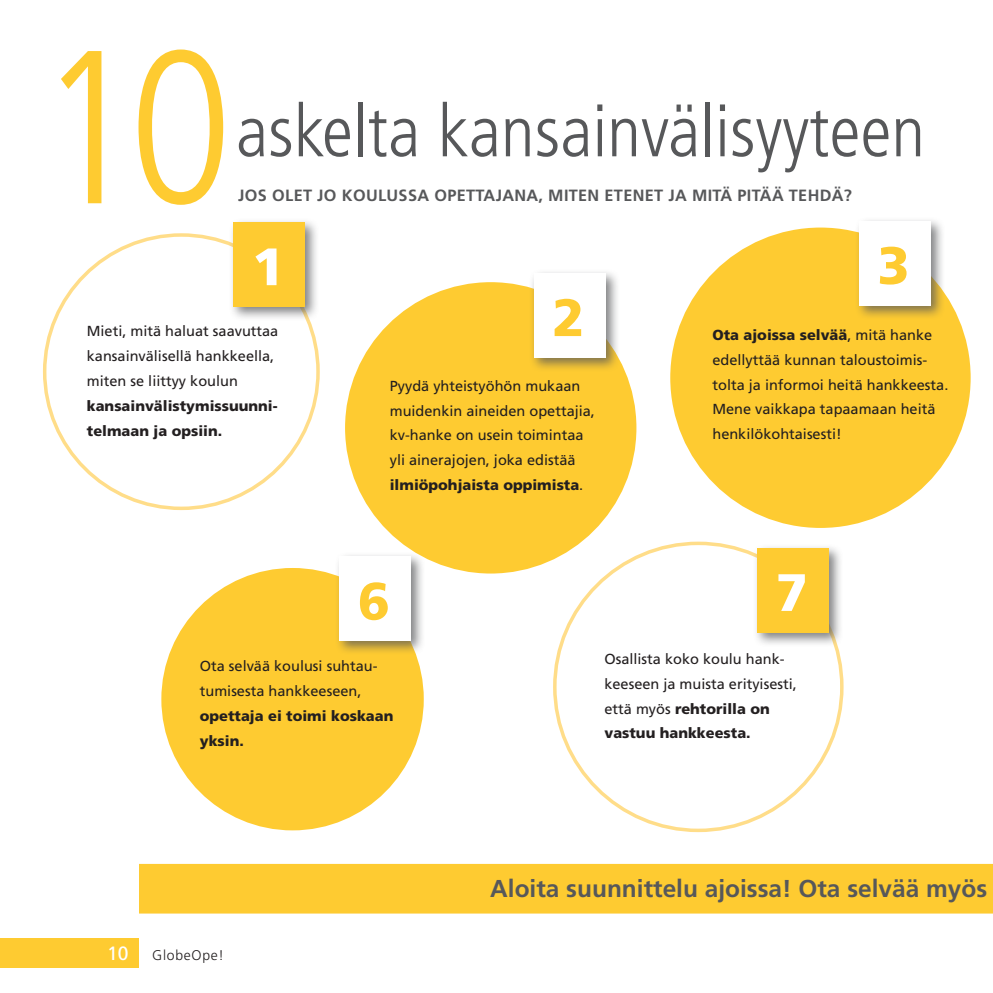
<style>
.page{position:relative;width:993px;height:993px;background:#fff}
.page>*{position:absolute;margin:0;border:0;box-sizing:border-box;transform-origin:0 0}
.satu_ots{font:300 condensed 217.88px "Frutiger LT Std";color:#fecb31}
.satu_ots-2{font:300 condensed 72.62px "Frutiger LT Std";color:#57585a}
.satu_ots-3{font:900 52.5px "Frutiger LT Std";color:#fecb31}
.satu_ots-4{font:900 52.5px "Frutiger LT Std";color:#fff}
.satu_vot{font:700 24.32px "Frutiger LT Std";color:#57585a}
.satu_vot-2{font:700 16.28px "Frutiger LT Std";letter-spacing:.02em;color:#57585a}
.satu_leipis_pla{font:14.53px/24.8px "Frutiger LT Std";color:#231f20}
.satu_leipis_pla-2{font:900 14.53px/24.8px "Frutiger LT Std";color:#231f20}
.satu_leipis_pla-3{font:300 14px "Frutiger LT Std";letter-spacing:.05em;color:#231f20}
.s1{font-weight:400}
.s2{font-weight:900}
.s3{font-weight:400;font-size:19.25px;color:#fff}
</style>
<div class="page">
<div style="left:0;top:938px;width:139px;height:29px;background:#fecb31"></div>
<div style="left:139px;top:863px;width:853px;height:50px;background:#fecb31"></div>
<div style="left:228px;top:217px;width:92px;height:104px;background:#57585a;opacity:.75"></div>
<div style="left:233px;top:222px;width:72px;height:84px;background:#fecb31"></div>
<div style="left:345px;top:282px;width:291px;height:291px;background:#fecb31;border-radius:50%"></div>
<div style="left:529px;top:268px;width:91px;height:103px;background:#57585a;opacity:.75"></div>
<div style="left:533px;top:273px;width:72px;height:84px;background:#fff"></div>
<div style="left:670px;top:227px;width:300px;height:300px;background:#fecb31;border-radius:50%"></div>
<div style="left:854px;top:216px;width:91px;height:103px;background:#57585a;opacity:.75"></div>
<div style="left:858px;top:221px;width:72px;height:84px;background:#fff"></div>
<div style="left:161px;top:567px;width:262px;height:263px;background:#fecb31;border-radius:50%"></div>
<div style="left:334px;top:551px;width:91px;height:104px;background:#57585a;opacity:.75"></div>
<div style="left:339px;top:556px;width:72px;height:84px;background:#fff"></div>
<div style="left:752px;top:543px;width:91px;height:103px;background:#57585a;opacity:.75"></div>
<div style="left:756px;top:547px;width:72px;height:85px;background:#fecb31"></div>
<p class="satu_ots" style="left:35px;top:4px;width:200px">10</p>
<p class="satu_ots-2" style="left:236px;top:90px;width:690px">askelta kansainvälisyyteen</p>
<p class="satu_vot-2" style="left:238px;top:185px;width:615px">JOS OLET JO KOULUSSA OPETTAJANA, MITEN ETENET JA MITÄ PITÄÄ TEHDÄ?</p>
<p class="satu_ots-4" style="left:252px;top:235px;width:34px">1</p>
<p class="satu_leipis_pla" style="left:87px;top:318px;width:193px">Mieti, mitä haluat saavuttaa kansainvälisellä hankkeella, miten se liittyy koulun</p>
<p class="satu_leipis_pla-2" style="left:87px;top:393px;width:192px">kansainvälistymissuunni&shy;telmaan ja opsiin.</p>
<p class="satu_ots-3" style="left:552px;top:286px;width:34px">2</p>
<p class="satu_leipis_pla" style="left:389px;top:373px;width:192px">Pyydä yhteistyöhön mukaan</p>
<p class="satu_leipis_pla" style="left:389px;top:398px;width:207px">muidenkin aineiden opettajia,</p>
<p class="satu_leipis_pla" style="left:389px;top:423px;width:195px">kv-hanke on usein toimintaa</p>
<p class="satu_leipis_pla" style="left:389px;top:448px;width:187px">yli ainerajojen, joka edistää</p>
<p class="satu_leipis_pla-2" style="left:389px;top:472px;width:195px">ilmiöpohjaista oppimista<span class="s1">.</span></p>
<p class="satu_ots-3" style="left:877px;top:234px;width:34px">3</p>
<p class="satu_leipis_pla" style="left:712px;top:322px;width:237px"><span class="s2">Ota ajoissa selvää</span>, mitä hanke edellyttää kunnan taloustoimis&shy;tolta ja informoi heitä hankkeesta.<br>Mene vaikkapa tapaamaan heitä henkilökohtaisesti!</p>
<p class="satu_ots-3" style="left:357px;top:569px;width:34px">6</p>
<p class="satu_leipis_pla" style="left:200px;top:653px;width:179px">Ota selvää koulusi suhtau-</p>
<p class="satu_leipis_pla-2" style="left:200px;top:678px;width:195px"><span class="s1">tumisesta hankkeeseen, </span>opettaja ei toimi koskaan yksin.</p>
<p class="satu_ots-4" style="left:775px;top:560px;width:34px">7</p>
<p class="satu_leipis_pla" style="left:604px;top:646px;width:194px">Osallista koko koulu hank&shy;keeseen ja muista erityisesti, että myös <span class="s2">rehtorilla on</span></p>
<p class="satu_leipis_pla-2" style="left:604px;top:720px;width:148px">vastuu hankkeesta.</p>
<p class="satu_leipis_pla-3" style="left:107px;top:947px;width:118px"><span class="s3">10</span> GlobeOpe!</p>
<p class="satu_vot" style="left:490px;top:874px;width:498px">Aloita suunnittelu ajoissa! Ota selvää myös</p>
</div>
